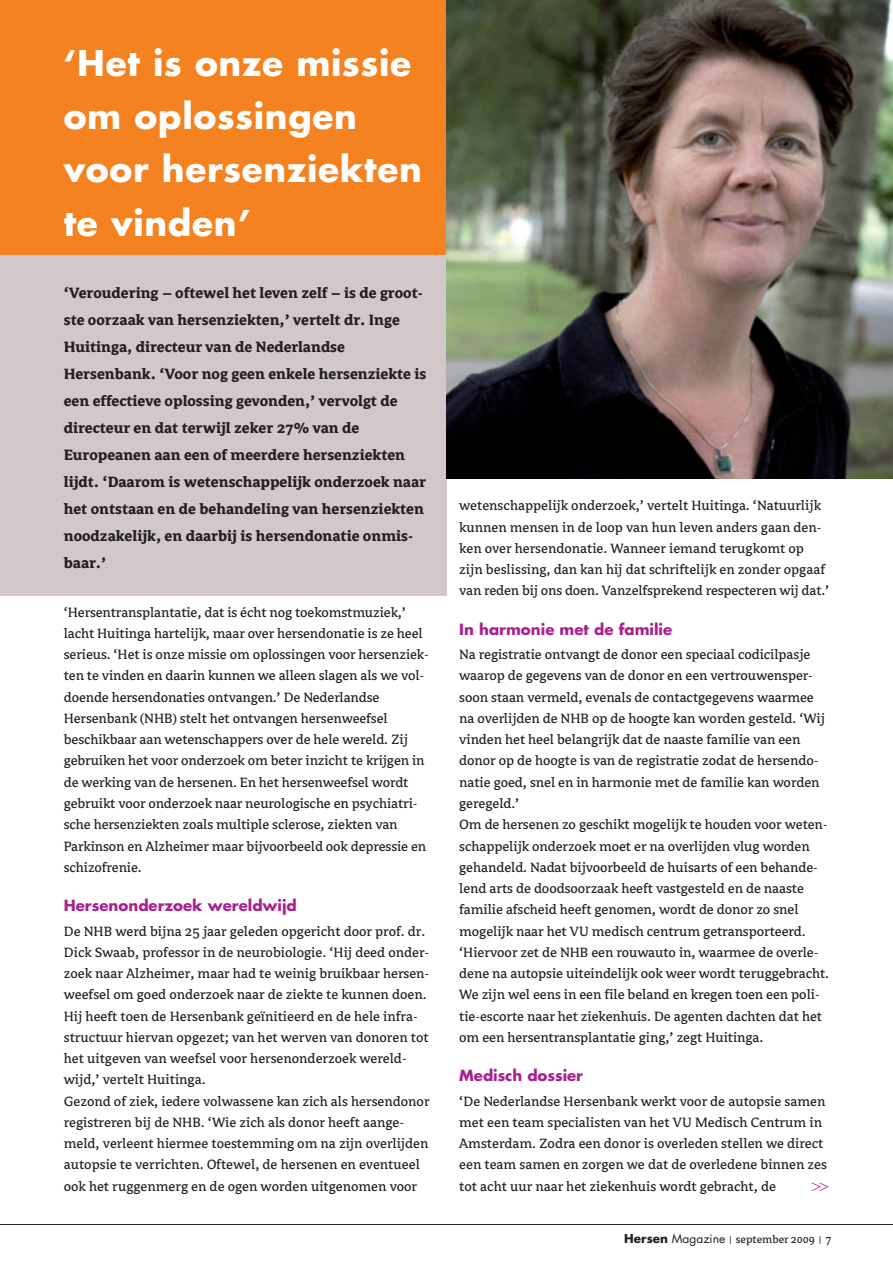
<style>
.page{position:relative;width:893px;height:1263px;background:#fff}
.page>*{position:absolute;margin:0;border:0;box-sizing:border-box;transform-origin:0 0}
._38__kop_tweekoloms{font:700 34.5px/53.1px "Futura";letter-spacing:.02em;color:#fff}
._39__intro_tweekolom{font:700 16.5px/27px "Avance";color:#231f20}
.t1{font:300 16.5px "Futura";color:#a9218e}
._34__brood{font:15px/21.3px "Avance";letter-spacing:-.005em;color:#231f20}
._39__tussenkop{font:700 15px "Futura";color:#a9218e}
.t2{font:12px "Avance";color:#231f20}
.s1{font-family:"Futura";font-weight:700}
.s2{font-family:"Futura"}
</style>
<div class="page">
<div style="left:0;top:0;width:893px;height:255px;background:#f58220"></div>
<div style="left:0;top:255px;width:446px;height:340px;background:#d2c8ca"></div>
<hr style="left:0;top:1224px;width:893px;height:1px;background:#231f20">
<img style="left:446px;top:0;width:447px;height:478px">
<p class="_38__kop_tweekoloms" style="left:64px;top:36px;width:360px">‘Het is onze missie om oplossingen voor hersenziekten te vinden’</p>
<p class="_39__intro_tweekolom" style="left:64px;top:279px;width:364px">‘Veroudering – oftewel het leven zelf – is de groot&shy;ste oorzaak van hersenziekten,’ vertelt dr. Inge Huitinga, directeur van de Nederlandse Hersenbank. ‘Voor nog geen enkele hersenziekte is een effectieve oplossing gevonden,’ vervolgt de directeur en dat terwijl zeker 27% van de Europeanen aan een of meerdere hersenziekten lijdt. ‘Daarom is wetenschappelijk onderzoek naar het ontstaan en de behandeling van hersenziekten noodzakelijk, en daarbij is hersendonatie onmis&shy;baar.’</p>
<p class="_34__brood" style="left:64px;top:602px;width:367px">‘Hersentransplantatie, dat is écht nog toekomstmuziek,’ lacht Huitinga hartelijk, maar over hersendonatie is ze heel serieus. ‘Het is onze missie om oplossingen voor hersenziek&shy;ten te vinden en daarin kunnen we alleen slagen als we vol&shy;doende hersendonaties ontvangen.’ De Nederlandse Hersenbank (NHB) stelt het ontvangen hersenweefsel beschikbaar aan wetenschappers over de hele wereld. Zij gebruiken het voor onderzoek om beter inzicht te krijgen in de werking van de hersenen. En het hersenweefsel wordt gebruikt voor onderzoek naar neurologische en psychiatri&shy;sche hersenziekten zoals multiple sclerose, ziekten van Parkinson en Alzheimer maar bijvoorbeeld ook depressie en schizofrenie.</p>
<p class="_39__tussenkop" style="left:64px;top:896px;width:235px">Hersenonderzoek wereldwijd</p>
<p class="_34__brood" style="left:64px;top:920px;width:367px">De NHB werd bijna 25 jaar geleden opgericht door prof. dr.<br>Dick Swaab, professor in de neurobiologie. ‘Hij deed onder&shy;zoek naar Alzheimer, maar had te weinig bruikbaar hersen&shy;weefsel om goed onderzoek naar de ziekte te kunnen doen.<br>Hij heeft toen de Hersenbank geïnitieerd en de hele infra&shy;structuur hiervan opgezet; van het werven van donoren tot het uitgeven van weefsel voor hersenonderzoek wereld&shy;wijd,’ vertelt Huitinga.</p>
<p class="_34__brood" style="left:64px;top:1091px;width:367px">Gezond of ziek, iedere volwassene kan zich als hersendonor registreren bij de NHB. ‘Wie zich als donor heeft aange&shy;meld, verleent hiermee toestemming om na zijn overlijden autopsie te verrichten. Oftewel, de hersenen en eventueel ook het ruggenmerg en de ogen worden uitgenomen voor</p>
<p class="_34__brood" style="left:459px;top:495px;width:371px">wetenschappelijk onderzoek,’ vertelt Huitinga. ‘Natuurlijk kunnen mensen in de loop van hun leven anders gaan den&shy;ken over hersendonatie. Wanneer iemand terugkomt op zijn beslissing, dan kan hij dat schriftelijk en zonder opgaaf van reden bij ons doen. Vanzelfsprekend respecteren wij dat.’</p>
<p class="_39__tussenkop" style="left:459px;top:619px;width:215px">In harmonie met de familie</p>
<p class="_34__brood" style="left:459px;top:644px;width:367px">Na registratie ontvangt de donor een speciaal codicilpasje waarop de gegevens van de donor en een vertrouwensper&shy;soon staan vermeld, evenals de contactgegevens waarmee na overlijden de NHB op de hoogte kan worden gesteld. ‘Wij vinden het heel belangrijk dat de naaste familie van een donor op de hoogte is van de registratie zodat de hersendo&shy;natie goed, snel en in harmonie met de familie kan worden geregeld.’</p>
<p class="_34__brood" style="left:459px;top:814px;width:371px">Om de hersenen zo geschikt mogelijk te houden voor weten&shy;schappelijk onderzoek moet er na overlijden vlug worden gehandeld. Nadat bijvoorbeeld de huisarts of een behande&shy;lend arts de doodsoorzaak heeft vastgesteld en de naaste familie afscheid heeft genomen, wordt de donor zo snel mogelijk naar het VU medisch centrum getransporteerd. ‘Hiervoor zet de NHB een rouwauto in, waarmee de overle&shy;dene na autopsie uiteindelijk ook weer wordt teruggebracht.<br>We zijn wel eens in een file beland en kregen toen een poli&shy;tie-escorte naar het ziekenhuis. De agenten dachten dat het om een hersentransplantatie ging,’ zegt Huitinga.</p>
<p class="_39__tussenkop" style="left:459px;top:1066px;width:125px">Medisch dossier</p>
<p class="_34__brood" style="left:459px;top:1091px;width:369px">‘De Nederlandse Hersenbank werkt voor de autopsie samen met een team specialisten van het VU Medisch Centrum in Amsterdam. Zodra een donor is overleden stellen we direct een team samen en zorgen we dat de overledene binnen zes tot acht uur naar het ziekenhuis wordt gebracht, de</p>
<p class="t1" style="left:811px;top:1175px;width:19px">&gt;&gt;</p>
<p class="t2" style="left:624px;top:1233px;width:209px"><span class="s1">Hersen</span> <span class="s2">Magazine</span> | september 2009 | 7</p>
</div>
